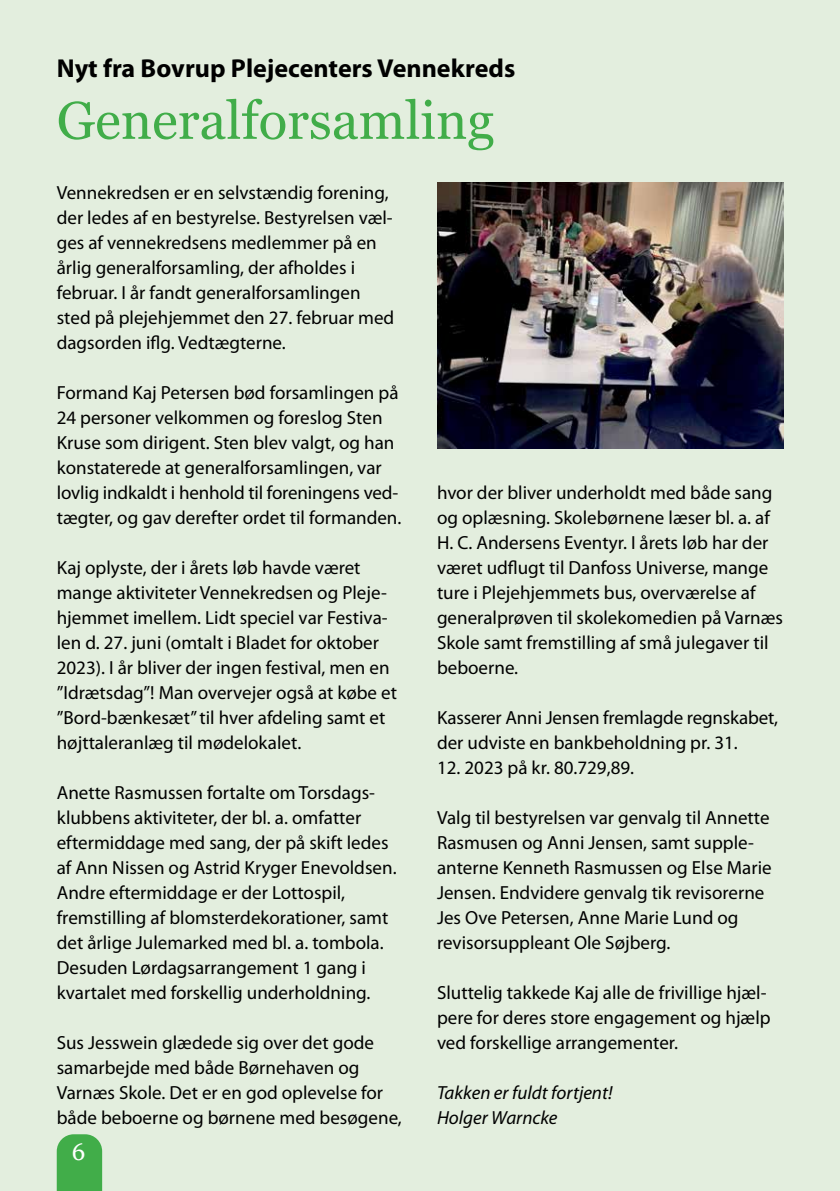
<style>
.page{position:relative;width:840px;height:1191px;background:#fff}
.page>*{position:absolute;margin:0;border:0;box-sizing:border-box;transform-origin:0 0}
.t1{font:53px "Georgia";color:#41ad49}
.t2{font:700 26px "Myriad Pro";color:#000}
.t3{font:24px "Georgia";color:#fff}
.t4{font:19px/25px "Myriad Pro";color:#000}
.t5{font:italic 19px/25px "Myriad Pro";color:#000}
</style>
<div class="page">
<div style="left:0;top:0;width:839px;height:1191px;background:#e3eede"></div>
<img style="left:437px;top:183px;width:345px;height:266px">
<div style="left:57px;top:1134px;width:45px;height:57px;background:#41ad49"></div>
<h2 class="t2" style="left:57px;top:53px;width:460px">Nyt fra Bovrup Plejecenters Vennekreds</h2>
<h1 class="t1" style="left:57px;top:90px;width:439px">Generalforsamling</h1>
<p class="t4" style="left:57px;top:180px;width:339px">Vennekredsen er en selvstændig forening, der ledes af en bestyrelse. Bestyrelsen væl&shy;ges af vennekredsens medlemmer på en årlig generalforsamling, der afholdes i februar. I år fandt generalforsamlingen sted på plejehjemmet den 27. februar med dagsorden iflg. Vedtægterne.</p>
<p class="t4" style="left:57px;top:380px;width:346px">Formand Kaj Petersen bød forsamlingen på 24 personer velkommen og foreslog Sten Kruse som dirigent. Sten blev valgt, og han konstaterede at generalforsamlingen, var lovlig indkaldt i henhold til foreningens ved&shy;tægter, og gav derefter ordet til formanden.</p>
<p class="t4" style="left:57px;top:555px;width:341px">Kaj oplyste, der i årets løb havde været mange aktiviteter Vennekredsen og Pleje&shy;hjemmet imellem. Lidt speciel var Festiva&shy;len d. 27. juni (omtalt i Bladet for oktober 2023). I år bliver der ingen festival, men en ”Idrætsdag”! Man overvejer også at købe et ”Bord-bænkesæt” til hver afdeling samt et højttaleranlæg til mødelokalet.</p>
<p class="t4" style="left:57px;top:780px;width:341px">Anette Rasmussen fortalte om Torsdags&shy;klubbens aktiviteter, der bl. a. omfatter eftermiddage med sang, der på skift ledes af Ann Nissen og Astrid Kryger Enevoldsen.<br>Andre eftermiddage er der Lottospil, fremstilling af blomsterdekorationer, samt det årlige Julemarked med bl. a. tombola.<br>Desuden Lørdagsarrangement 1 gang i kvartalet med forskellig underholdning.</p>
<p class="t4" style="left:57px;top:1030px;width:346px">Sus Jesswein glædede sig over det gode samarbejde med både Børnehaven og Varnæs Skole. Det er en god oplevelse for både beboerne og børnene med besøgene,</p>
<p class="t3" style="left:72px;top:1138px;width:15px">6</p>
<p class="t4" style="left:437px;top:480px;width:347px">hvor der bliver underholdt med både sang og oplæsning. Skolebørnene læser bl. a. af H. C. Andersens Eventyr. I årets løb har der været udflugt til Danfoss Universe, mange ture i Plejehjemmets bus, overværelse af generalprøven til skolekomedien på Varnæs Skole samt fremstilling af små julegaver til beboerne.</p>
<p class="t4" style="left:437px;top:705px;width:342px">Kasserer Anni Jensen fremlagde regnskabet, der udviste en bankbeholdning pr. 31.</p>
<p class="t4" style="left:437px;top:755px;width:198px">12. 2023 på kr. 80.729,89.</p>
<p class="t4" style="left:437px;top:805px;width:336px">Valg til bestyrelsen var genvalg til Annette Rasmusen og Anni Jensen, samt supple&shy;anterne Kenneth Rasmussen og Else Marie Jensen. Endvidere genvalg tik revisorerne Jes Ove Petersen, Anne Marie Lund og revisorsuppleant Ole Søjberg.</p>
<p class="t4" style="left:437px;top:980px;width:335px">Sluttelig takkede Kaj alle de frivillige hjæl&shy;pere for deres store engagement og hjælp ved forskellige arrangementer.</p>
<p class="t5" style="left:437px;top:1080px;width:177px">Takken er fuldt fortjent!<br>Holger Warncke</p>
</div>
